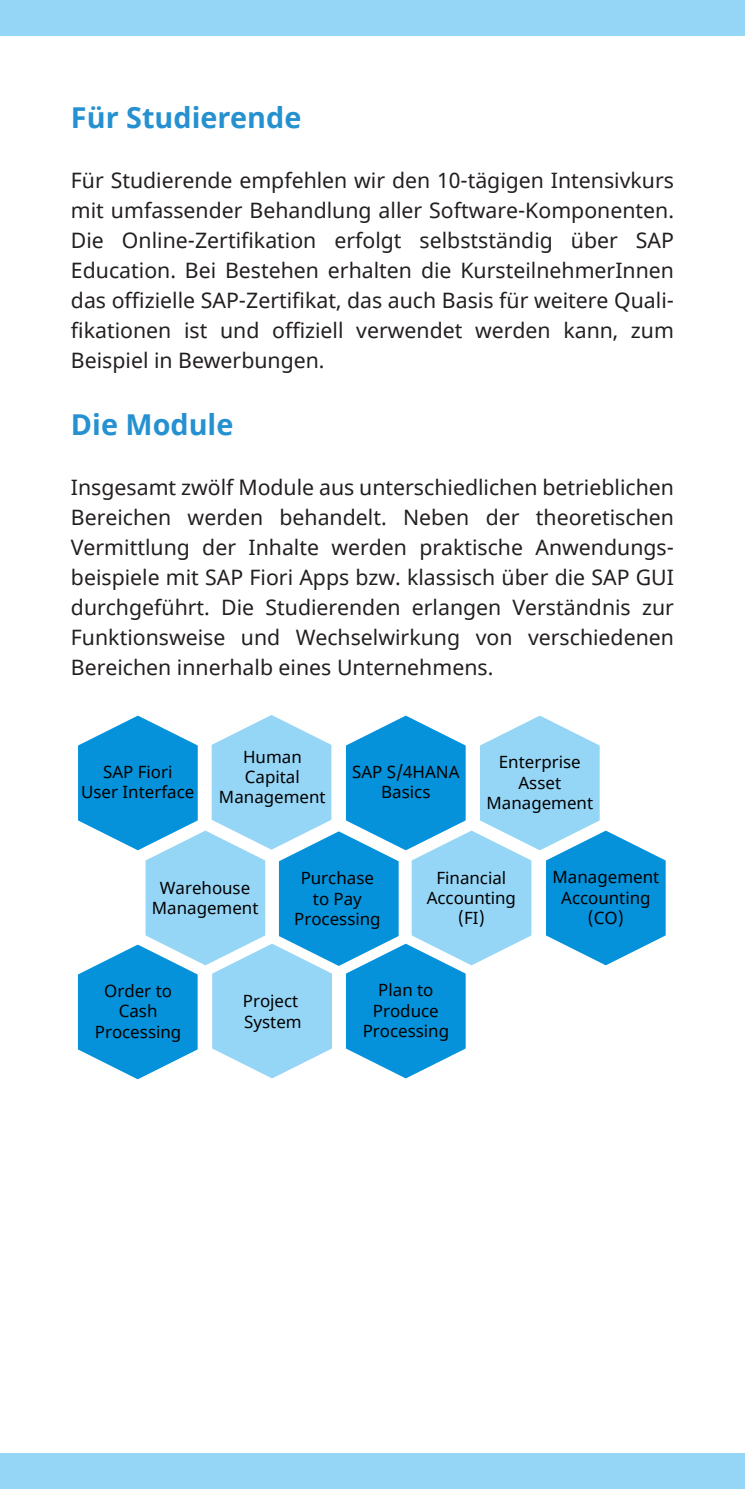
<style>
.page{position:relative;width:745px;height:1489px;background:#fff}
.page>*{position:absolute;margin:0;border:0;box-sizing:border-box;transform-origin:0 0}
.t1{font:700 28.75px "Noto Sans";color:#2691d0}
.t2{font:21.25px/30px "Noto Sans";color:#231f20;text-align:justify}
.t3{font:17px/20.2px "Noto Sans";color:#000;text-align:center}
</style>
<div class="page">
<div style="left:0;top:0;width:744px;height:35px;background:#95d5f5"></div>
<div style="left:0;top:1453px;width:744px;height:35px;background:#95d5f5"></div>
<svg style="left:77px;top:715px;width:589px;height:365px"></svg>
<h1 class="t1" style="left:71px;top:97px;width:232px">Für Studierende</h1>
<p class="t2" style="left:71px;top:165px;width:604px">Für Studierende empfehlen wir den 10-tägigen Intensivkurs mit umfassender Behandlung aller Software-Komponenten.<br>Die Online-Zertifikation erfolgt selbstständig über SAP Education. Bei Bestehen erhalten die KursteilnehmerInnen das offizielle SAP-Zertifikat, das auch Basis für weitere Quali&shy;fikationen ist und offiziell verwendet werden kann, zum Beispiel in Bewerbungen.</p>
<h1 class="t1" style="left:71px;top:404px;width:164px">Die Module</h1>
<p class="t2" style="left:71px;top:471px;width:604px">Insgesamt zwölf Module aus unterschiedlichen betrieblichen Bereichen werden behandelt. Neben der theoretischen Vermittlung der Inhalte werden praktische Anwendungs&shy;beispiele mit SAP Fiori Apps bzw. klassisch über die SAP GUI durchgeführt. Die Studierenden erlangen Verständnis zur Funktionsweise und Wechselwirkung von verschiedenen Bereichen innerhalb eines Unternehmens.</p>
<p class="t3" style="left:81px;top:761px;width:115px">SAP Fiori<br>User Interface</p>
<p class="t3" style="left:219px;top:745px;width:108px">Human<br>Capital<br>Management</p>
<p class="t3" style="left:352px;top:761px;width:109px">SAP S/4HANA<br>Basics</p>
<p class="t3" style="left:486px;top:751px;width:108px">Enterprise<br>Asset<br>Management</p>
<p class="t3" style="left:152px;top:876px;width:108px">Warehouse<br>Management</p>
<p class="t3" style="left:294px;top:867px;width:88px">Purchase to Pay<br>Processing</p>
<p class="t3" style="left:426px;top:866px;width:91px">Financial<br>Accounting (FI)</p>
<p class="t3" style="left:95px;top:980px;width:88px">Order to<br>Cash<br>Processing</p>
<p class="t3" style="left:243px;top:990px;width:60px;text-align:left">Project<br>System</p>
<p class="t3" style="left:362px;top:979px;width:88px">Plan to<br>Produce<br>Processing</p>
<p class="t3" style="left:552px;top:866px;width:108px">Management<br>Accounting (CO)</p>
</div>
